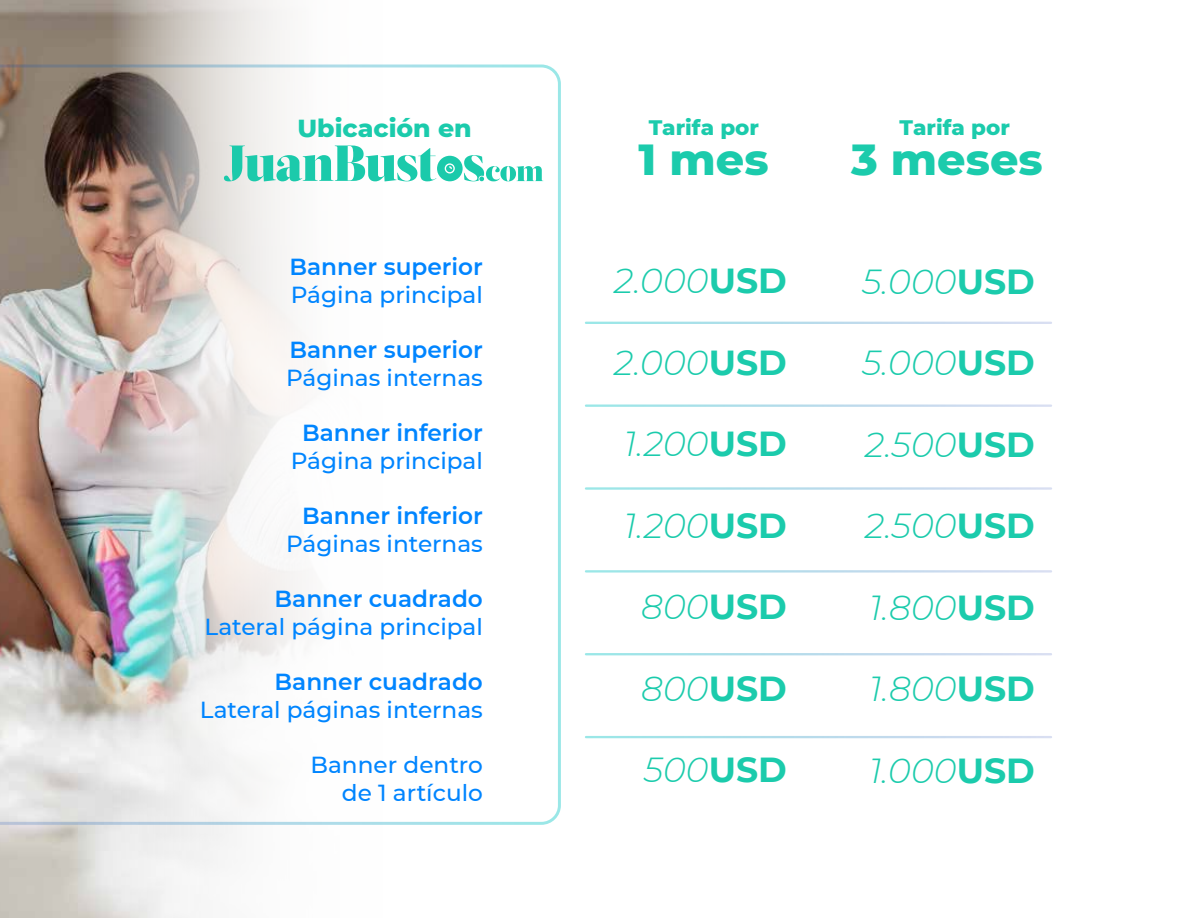
<style>
.page{position:relative;width:1188px;height:918px;background:#fff}
.page>*{position:absolute;margin:0;border:0;box-sizing:border-box;transform-origin:0 0}
.t1{font:800 44.4px "Montserrat";color:#1bcbac}
.t2{font:italic 300 34.65px "Montserrat";color:#1bcbac}
.t3{font:800 25.2px "Montserrat";color:#1bcbac}
.t4{font:500 23.25px/27.9px "Montserrat";color:#0085ff;text-align:right}
.t5{font:600 23.25px "Montserrat";color:#0085ff}
.t6{font:800 21.45px "Montserrat";color:#1bcbac}
.s1{font-weight:700;font-style:normal}
</style>
<div class="page">
<img style="left:0;top:0;width:113px;height:918px">
<svg style="left:113px;top:0;width:174px;height:918px"></svg>
<svg style="left:585px;top:322px;width:467px;height:2px"></svg>
<svg style="left:585px;top:404px;width:467px;height:3px"></svg>
<svg style="left:585px;top:487px;width:467px;height:3px"></svg>
<svg style="left:585px;top:570px;width:467px;height:3px"></svg>
<svg style="left:585px;top:653px;width:467px;height:2px"></svg>
<svg style="left:585px;top:736px;width:467px;height:2px"></svg>
<img style="left:0;top:64px;width:561px;height:761px">
<p class="t3" style="left:297px;top:110px;width:176px">Ubicación en</p>
<p class="t6" style="left:649px;top:112px;width:112px">Tarifa por</p>
<h1 class="t1" style="left:639px;top:127px;width:131px">1 mes</h1>
<p class="t6" style="left:900px;top:112px;width:112px">Tarifa por</p>
<h1 class="t1" style="left:851px;top:127px;width:193px">3 meses</h1>
<p class="t5" style="left:290px;top:251px;width:195px">Banner superior</p>
<p class="t4" style="left:291px;top:280px;width:194px">Página principal</p>
<p class="t5" style="left:290px;top:334px;width:195px">Banner superior</p>
<p class="t4" style="left:286px;top:363px;width:198px">Páginas internas</p>
<p class="t5" style="left:302px;top:417px;width:182px">Banner inferior</p>
<p class="t4" style="left:291px;top:446px;width:194px">Página principal</p>
<p class="t5" style="left:302px;top:500px;width:182px">Banner inferior</p>
<p class="t4" style="left:286px;top:529px;width:198px">Páginas internas</p>
<p class="t5" style="left:275px;top:582px;width:210px">Banner cuadrado</p>
<p class="t4" style="left:205px;top:612px;width:280px">Lateral página principal</p>
<p class="t5" style="left:275px;top:665px;width:210px">Banner cuadrado</p>
<p class="t4" style="left:200px;top:695px;width:285px">Lateral páginas internas</p>
<p class="t4" style="left:310px;top:750px;width:174px">Banner dentro de 1 artículo</p>
<h2 class="t2" style="left:614px;top:258px;width:175px">2.000<span class="s1">USD</span></h2>
<h2 class="t2" style="left:862px;top:258px;width:174px">5.000<span class="s1">USD</span></h2>
<h2 class="t2" style="left:614px;top:339px;width:175px">2.000<span class="s1">USD</span></h2>
<h2 class="t2" style="left:862px;top:339px;width:174px">5.000<span class="s1">USD</span></h2>
<h2 class="t2" style="left:624px;top:421px;width:164px">1.200<span class="s1">USD</span></h2>
<h2 class="t2" style="left:865px;top:421px;width:172px">2.500<span class="s1">USD</span></h2>
<h2 class="t2" style="left:624px;top:502px;width:164px">1.200<span class="s1">USD</span></h2>
<h2 class="t2" style="left:865px;top:502px;width:172px">2.500<span class="s1">USD</span></h2>
<h2 class="t2" style="left:641px;top:584px;width:147px">800<span class="s1">USD</span></h2>
<h2 class="t2" style="left:870px;top:584px;width:167px">1.800<span class="s1">USD</span></h2>
<h2 class="t2" style="left:641px;top:665px;width:147px">800<span class="s1">USD</span></h2>
<h2 class="t2" style="left:870px;top:665px;width:167px">1.800<span class="s1">USD</span></h2>
<h2 class="t2" style="left:644px;top:747px;width:145px">500<span class="s1">USD</span></h2>
<h2 class="t2" style="left:869px;top:747px;width:167px">1.000<span class="s1">USD</span></h2>
</div>
